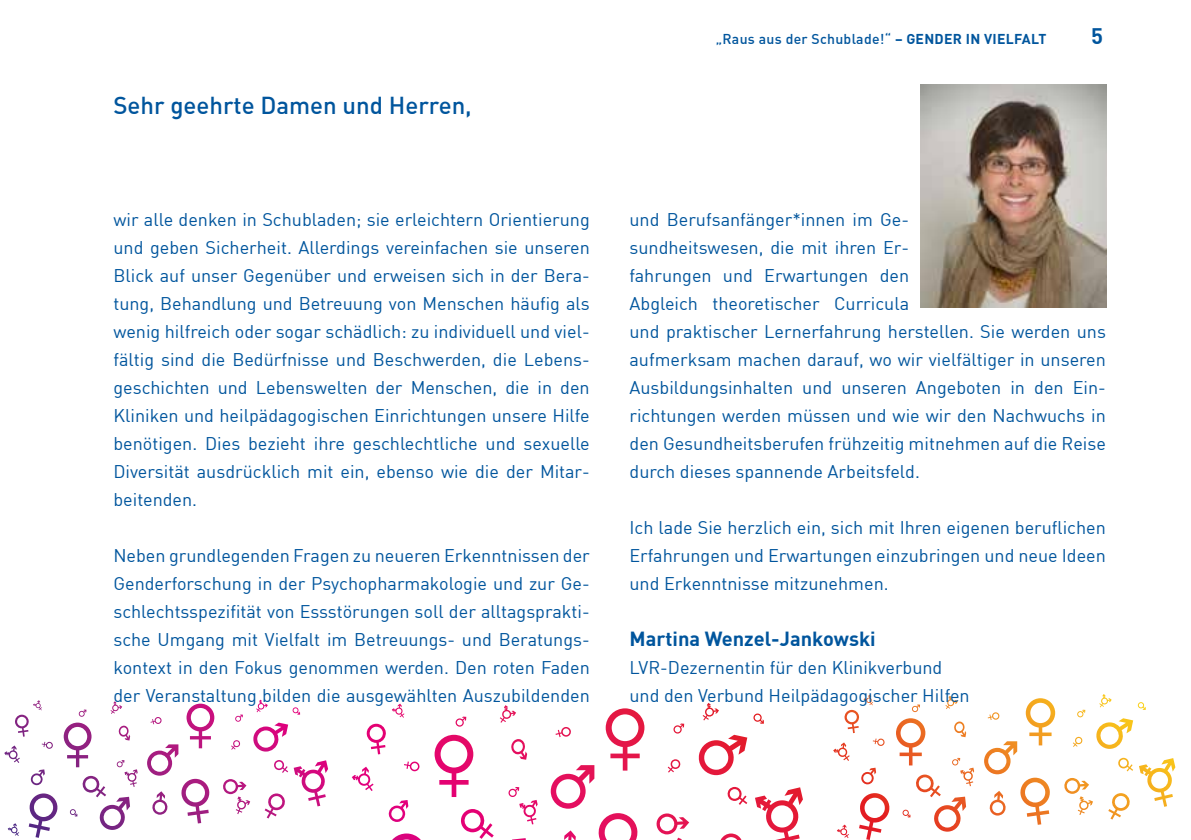
<style>
.page{position:relative;width:1191px;height:840px;background:#fff}
.page>*{position:absolute;margin:0;border:0;box-sizing:border-box;transform-origin:0 0}
.mm_überschrift{font:500 24px "DIN";color:#00559d}
.t1{font:700 22px "DIN";color:#00559d}
.mm_Absatzü{font:700 20px "DIN";color:#00559d}
.mm_Grundtext{font:18px/28px "DIN";color:#00559d;text-align:justify}
.t2{font:500 14px "DIN";letter-spacing:.02em;color:#00559d}
.s1{font-weight:700}
</style>
<div class="page">
<svg style="left:4px;top:699px;width:324px;height:139px"></svg>
<svg style="left:833px;top:694px;width:343px;height:145px"></svg>
<svg style="left:392px;top:839px;width:29px;height:1px"></svg>
<svg style="left:351px;top:703px;width:452px;height:136px"></svg>
<img style="left:920px;top:84px;width:186px;height:223px">
<p class="mm_überschrift" style="left:113px;top:89px;width:360px">Sehr geehrte Damen und Herren,</p>
<p class="mm_Grundtext" style="left:113px;top:205px;width:478px">wir alle denken in Schubladen; sie erleichtern Orientierung und geben Sicherheit. Allerdings vereinfachen sie unseren Blick auf unser Gegenüber und erweisen sich in der Bera&shy;tung, Behandlung und Betreuung von Menschen häufig als wenig hilfreich oder sogar schädlich: zu individuell und viel&shy;fältig sind die Bedürfnisse und Beschwerden, die Lebens&shy;geschichten und Lebenswelten der Menschen, die in den Kliniken und heilpädagogischen Einrichtungen unsere Hilfe benötigen. Dies bezieht ihre geschlechtliche und sexuelle Diversität ausdrücklich mit ein, ebenso wie die der Mitar&shy;beitenden.</p>
<p class="mm_Grundtext" style="left:113px;top:541px;width:478px">Neben grundlegenden Fragen zu neueren Erkenntnissen der Genderforschung in der Psychopharmakologie und zur Ge&shy;schlechtsspezifität von Essstörungen soll der alltagsprakti&shy;sche Umgang mit Vielfalt im Betreuungs- und Beratungs&shy;kontext in den Fokus genommen werden. Den roten Faden der Veranstaltung bilden die ausgewählten Auszubildenden</p>
<p class="t2" style="left:716px;top:30px;width:332px">„Raus aus der Schublade!“ <span class="s1">– GENDER IN VIELFALT</span></p>
<p class="t1" style="left:1091px;top:22px;width:13px">5</p>
<p class="mm_Grundtext" style="left:629px;top:205px;width:478px;text-align:left">und Berufsanfänger*innen im Ge-<br>sundheitswesen, die mit ihren Er-<br>fahrungen und Erwartungen den<br>Abgleich theoretischer Curricula<br>und praktischer Lernerfahrung herstellen. Sie werden uns aufmerksam machen darauf, wo wir vielfältiger in unseren Ausbildungsinhalten und unseren Angeboten in den Ein&shy;richtungen werden müssen und wie wir den Nachwuchs in den Gesundheitsberufen frühzeitig mitnehmen auf die Reise durch dieses spannende Arbeitsfeld.</p>
<p class="mm_Grundtext" style="left:629px;top:513px;width:478px">Ich lade Sie herzlich ein, sich mit Ihren eigenen beruflichen Erfahrungen und Erwartungen einzubringen und neue Ideen und Erkenntnisse mitzunehmen.</p>
<p class="mm_Absatzü" style="left:629px;top:625px;width:248px">Martina Wenzel-Jankowski</p>
<p class="mm_Grundtext" style="left:629px;top:653px;width:314px">LVR-Dezernentin für den Klinikverbund</p>
<p class="mm_Grundtext" style="left:629px;top:681px;width:342px">und den Verbund Heilpädagogischer Hilfen</p>
</div>
